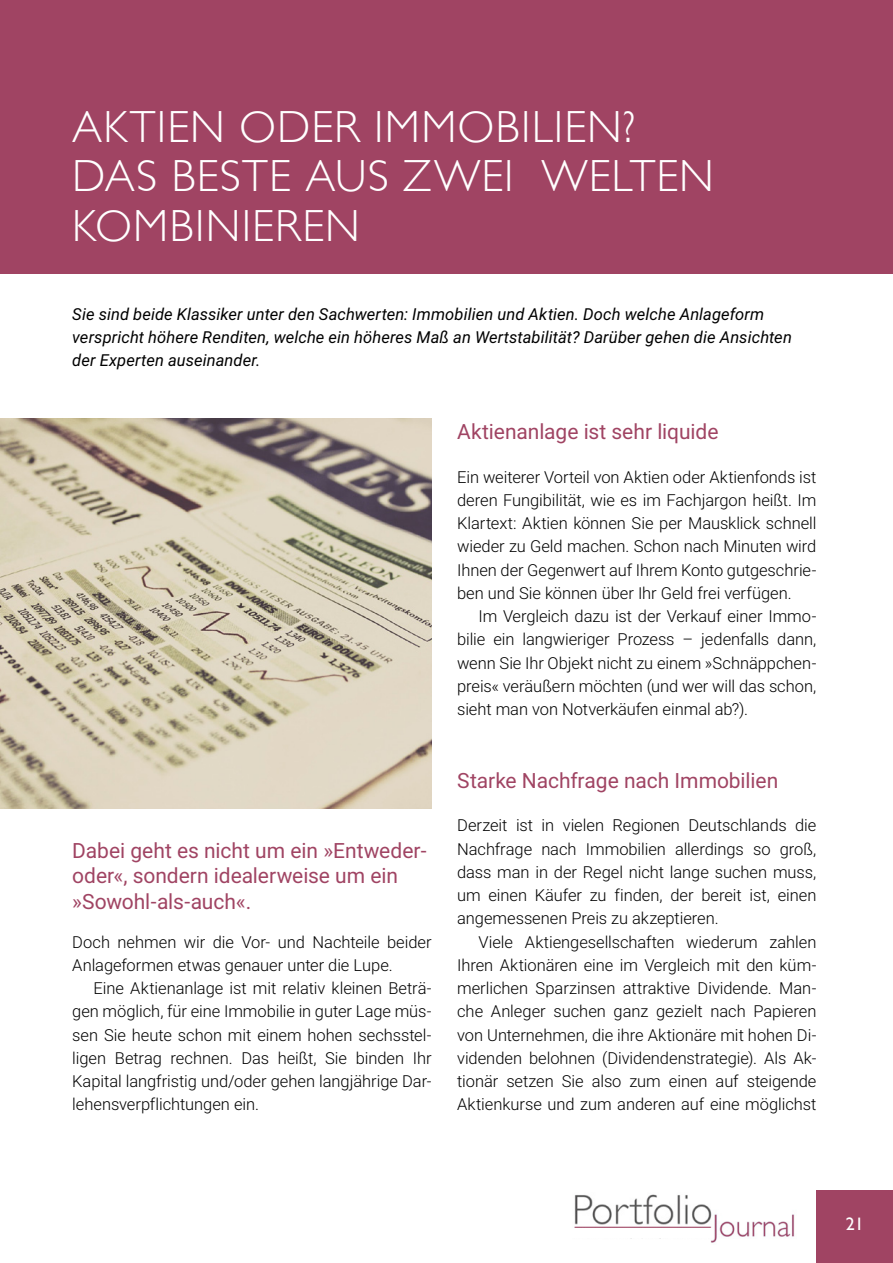
<style>
.page{position:relative;width:893px;height:1263px;background:#fff}
.page>*{position:absolute;margin:0;border:0;box-sizing:border-box;transform-origin:0 0}
.T-Headline{font:300 45px/49.5px "Gill Sans";letter-spacing:.025em;color:#fff}
.T-Zwischenhead_2{font:21px/25.5px "Roboto";color:#a04463}
.t1{font:18px "Gill Sans";color:#fff}
.T-Fließtext{font:300 16.5px/23.2px "Roboto";letter-spacing:-.005em;color:#000;text-align:justify}
.T-Fließtext_oEZ{font:300 16.5px/23.2px "Roboto";color:#000;text-align:justify}
.T-Autor_Fließtext_2{font:italic 16.5px/23.2px "Roboto";letter-spacing:.005em;color:#000}
</style>
<div class="page">
<div style="left:816px;top:1191px;width:77px;height:72px;background:#a04463"></div>
<img style="left:574px;top:1194px;width:221px;height:49px">
<div style="left:572px;top:1228px;width:141px;height:10px;background:#fff"></div>
<div style="left:0;top:0;width:893px;height:273px;background:#a04463"></div>
<img style="left:0;top:418px;width:432px;height:390px">
<p class="T-Headline" style="left:72px;top:100px;width:643px">AKTIEN ODER IMMOBILIEN?<br>DAS BESTE AUS ZWEI WELTEN<br>KOMBINIEREN</p>
<p class="T-Autor_Fließtext_2" style="left:72px;top:302px;width:721px">Sie sind beide Klassiker unter den Sachwerten: Immobilien und Aktien. Doch welche Anlageform verspricht höhere Renditen, welche ein höheres Maß an Wertstabilität? Darüber gehen die Ansichten der Experten auseinander.</p>
<p class="T-Zwischenhead_2" style="left:72px;top:837px;width:356px">Dabei geht es nicht um ein »Entweder&shy;oder«, sondern idealerweise um ein »Sowohl-als-auch«.</p>
<p class="T-Fließtext_oEZ" style="left:72px;top:929px;width:361px">Doch nehmen wir die Vor- und Nachteile beider<br>Anlageformen etwas genauer unter die Lupe.</p>
<p class="T-Fließtext" style="left:72px;top:976px;width:361px;text-indent:21px">Eine Aktienanlage ist mit relativ kleinen Beträ&shy;gen möglich, für eine Immobilie in guter Lage müs&shy;sen Sie heute schon mit einem hohen sechsstel&shy;ligen Betrag rechnen. Das heißt, Sie binden Ihr Kapital langfristig und/oder gehen langjährige Dar&shy;lehensverpflichtungen ein.</p>
<p class="T-Zwischenhead_2" style="left:457px;top:418px;width:263px">Aktienanlage ist sehr liquide</p>
<p class="T-Fließtext_oEZ" style="left:457px;top:464px;width:361px">Ein weiterer Vorteil von Aktien oder Aktienfonds ist deren Fungibilität, wie es im Fachjargon heißt. Im Klartext: Aktien können Sie per Mausklick schnell wieder zu Geld machen. Schon nach Minuten wird Ihnen der Gegenwert auf Ihrem Konto gutgeschrie&shy;ben und Sie können über Ihr Geld frei verfügen.</p>
<p class="T-Fließtext" style="left:457px;top:604px;width:361px;text-indent:21px">Im Vergleich dazu ist der Verkauf einer Immo&shy;bilie ein langwieriger Prozess – jedenfalls dann, wenn Sie Ihr Objekt nicht zu einem »Schnäppchen&shy;preis« veräußern möchten (und wer will das schon, sieht man von Notverkäufen einmal ab?).</p>
<p class="T-Zwischenhead_2" style="left:457px;top:767px;width:323px">Starke Nachfrage nach Immobilien</p>
<p class="T-Fließtext_oEZ" style="left:457px;top:813px;width:361px">Derzeit ist in vielen Regionen Deutschlands die Nachfrage nach Immobilien allerdings so groß, dass man in der Regel nicht lange suchen muss, um einen Käufer zu finden, der bereit ist, einen angemessenen Preis zu akzeptieren.</p>
<p class="T-Fließtext" style="left:457px;top:929px;width:361px;text-indent:21px">Viele Aktiengesellschaften wiederum zahlen Ihren Aktionären eine im Vergleich mit den küm&shy;merlichen Sparzinsen attraktive Dividende. Man&shy;che Anleger suchen ganz gezielt nach Papieren von Unternehmen, die ihre Aktionäre mit hohen Di&shy;videnden belohnen (Dividendenstrategie). Als Ak&shy;tionär setzen Sie also zum einen auf steigende Aktienkurse und zum anderen auf eine möglichst</p>
<p class="t1" style="left:846px;top:1213px;width:19px">21</p>
</div>
